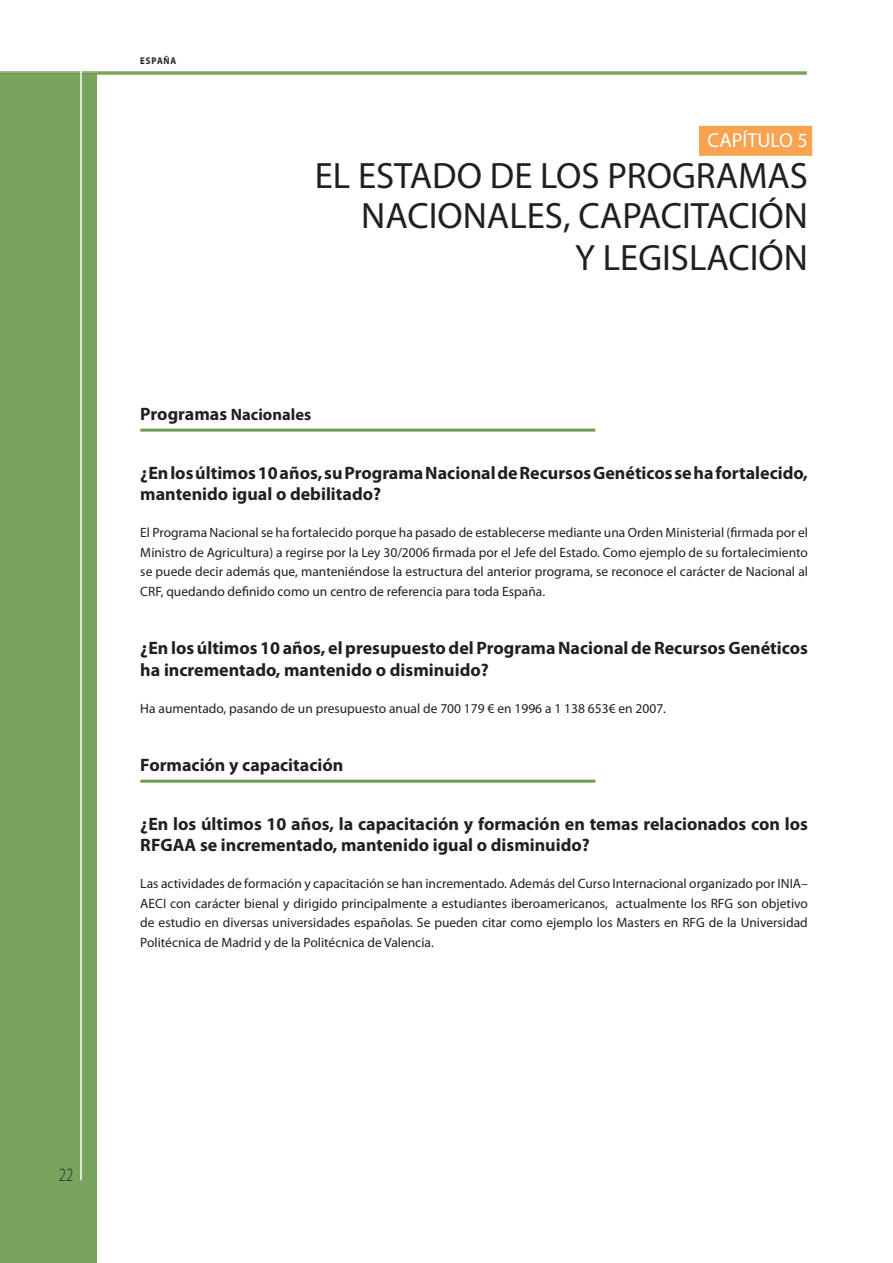
<style>
.page{position:relative;width:893px;height:1263px;background:#fff}
.page>*{position:absolute;margin:0;border:0;box-sizing:border-box;transform-origin:0 0}
.t1{font:36.75px/41.2px "Myriad Pro";color:#231f20;text-align:right}
.t2{font:20.25px "Myriad Pro";color:#fff}
.t3{font:300 18.75px "Myriad Pro";color:#231f20;scale:.8 1}
.t4{font:700 18px/21.6px "Myriad Pro";color:#231f20}
.t5{font:700 16.5px "Myriad Pro";color:#231f20}
.t6{font:13.5px/19.5px "Myriad Pro";color:#231f20;text-align:justify}
.t7{font:700 9.75px "Myriad Pro";letter-spacing:.095em;color:#231f20;scale:.9 1}
.s1{font-size:18px}
</style>
<div class="page">
<div style="left:0;top:75px;width:97px;height:1188px;background:#78a45d"></div>
<svg style="left:0;top:71px;width:807px;height:4px;background:#8ab072"></svg>
<hr style="left:0;top:72px;width:97px;height:3px;background:#6d9e50">
<hr style="left:80px;top:64px;width:2px;height:1116px;background:#fff">
<div style="left:699px;top:126px;width:113px;height:30px;background:#f9a350"></div>
<hr style="left:140px;top:429px;width:455px;height:3px;background:#6c9d4f">
<hr style="left:140px;top:780px;width:455px;height:3px;background:#6c9d4f">
<p class="t7" style="left:140px;top:55px;width:41px">ESPAÑA</p>
<h2 class="t2" style="left:707px;top:128px;width:102px">CAPÍTULO 5</h2>
<h1 class="t1" style="left:315px;top:154px;width:495px">EL ESTADO DE LOS PROGRAMAS<br>NACIONALES, CAPACITACIÓN<br>Y LEGISLACIÓN</h1>
<p class="t5" style="left:140px;top:404px;width:172px"><span class="s1">Programas</span> Nacionales</p>
<h3 class="t4" style="left:140px;top:461px;width:669px">¿En los últimos 10 años, su Programa Nacional de Recursos Genéticos se ha fortalecido, mantenido igual o debilitado?</h3>
<p class="t6" style="left:140px;top:523px;width:669px">El Programa Nacional se ha fortalecido porque ha pasado de establecerse mediante una Orden Ministerial (firmada por el Ministro de Agricultura) a regirse por la Ley 30/2006 firmada por el Jefe del Estado. Como ejemplo de su fortalecimiento se puede decir además que, manteniéndose la estructura del anterior programa, se reconoce el carácter de Nacional al CRF, quedando definido como un centro de referencia para toda España.</p>
<h3 class="t4" style="left:140px;top:637px;width:669px">¿En los últimos 10 años, el presupuesto del Programa Nacional de Recursos Genéticos ha incrementado, mantenido o disminuido?</h3>
<p class="t6" style="left:140px;top:698px;width:527px">Ha aumentado, pasando de un presupuesto anual de 700 179 € en 1996 a 1 138 653€ en 2007.</p>
<h3 class="t4" style="left:140px;top:754px;width:205px">Formación y capacitación</h3>
<h3 class="t4" style="left:140px;top:812px;width:669px">¿En los últimos 10 años, la capacitación y formación en temas relacionados con los<br>RFGAA se incrementado, mantenido igual o disminuido?</h3>
<p class="t6" style="left:140px;top:874px;width:669px">Las actividades de formación y capacitación se han incrementado. Además del Curso Internacional organizado por INIA– AECI con carácter bienal y dirigido principalmente a estudiantes iberoamericanos, actualmente los RFG son objetivo de estudio en diversas universidades españolas. Se pueden citar como ejemplo los Masters en RFG de la Universidad Politécnica de Madrid y de la Politécnica de Valencia.</p>
<h3 class="t3" style="left:59px;top:1163px;width:20px">22</h3>
</div>
